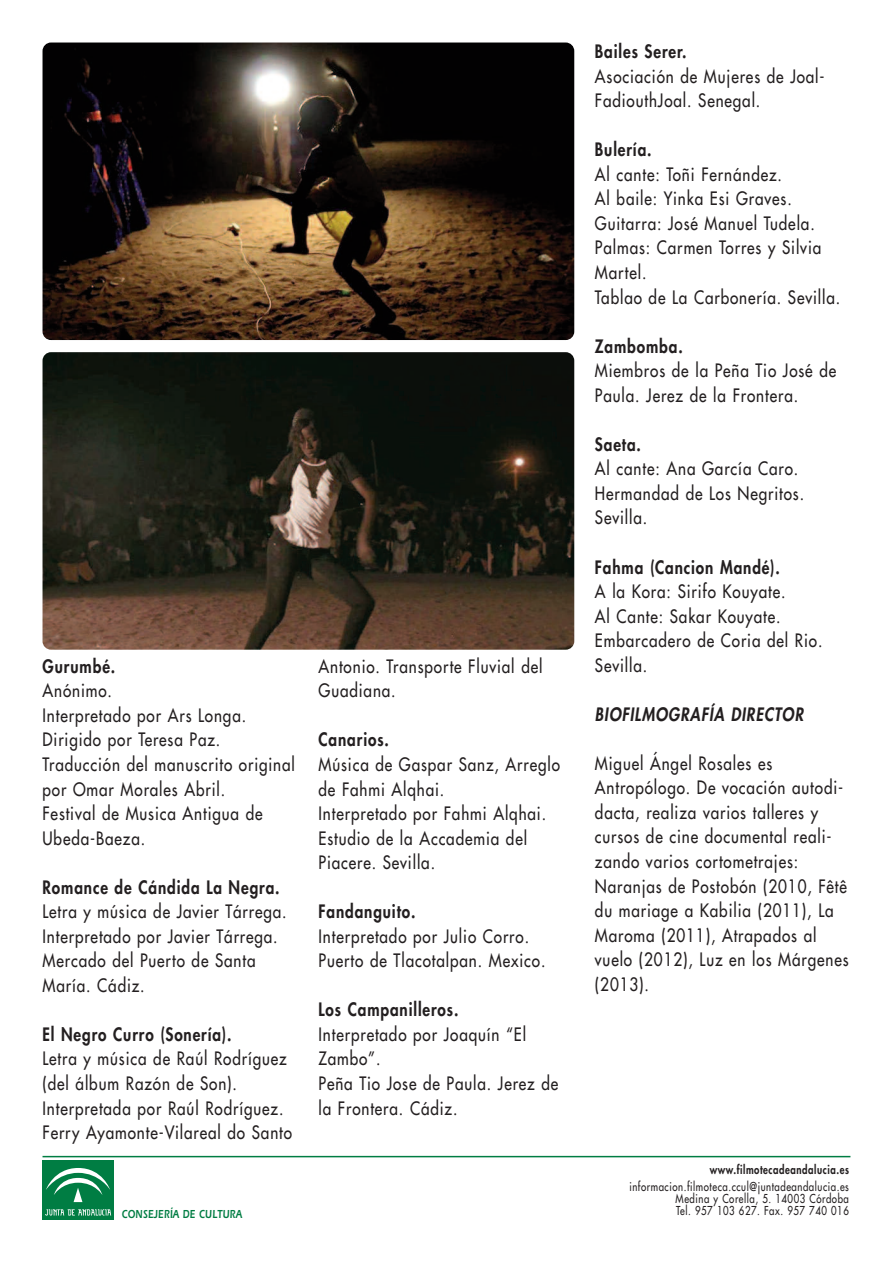
<style>
.page{position:relative;width:893px;height:1263px;background:#fff}
.page>*{position:absolute;margin:0;border:0;box-sizing:border-box;transform-origin:0 0}
.t1{font:18px/24.6px "Futura LT";letter-spacing:.06em;color:#231f20;scale:.85 1}
.t2{font:800 18px "Futura LT";letter-spacing:.06em;color:#231f20;scale:.85 1}
.t3{font:italic 800 18px "Futura LT";letter-spacing:.06em;color:#231f20;scale:.85 1}
.t4{font:12px/12px "Futura LT";letter-spacing:.06em;color:#231f20;text-align:right;scale:.8 1}
.t5{font:800 12px "Futura LT";letter-spacing:.06em;color:#231f20;scale:.8 1}
.t6{font:12px "Erie Black Plain";letter-spacing:.03em;color:#007d43;scale:.75 1}
</style>
<div class="page">
<hr style="left:43px;top:1156px;width:807px;height:1px;background:#007d43">
<img style="left:43px;top:43px;width:531px;height:297px;border-radius:9px">
<img style="left:43px;top:352px;width:531px;height:298px;border-radius:9px">
<div style="left:43px;top:1160px;width:71px;height:60px;background:#007d43"></div>
<svg style="left:45px;top:1209px;width:66px;height:6px"></svg>
<svg style="left:46px;top:1168px;width:64px;height:35px"></svg>
<p class="t2" style="left:43px;top:654px;width:87px">Gurumbé.</p>
<p class="t1" style="left:43px;top:678px;width:298px">Anónimo.<br>Interpretado por Ars Longa.<br>Dirigido por Teresa Paz.<br>Traducción del manuscrito original por Omar Morales Abril.<br>Festival de Musica Antigua de<br>Ubeda-Baeza.</p>
<p class="t2" style="left:43px;top:875px;width:280px">Romance de Cándida La Negra.</p>
<p class="t1" style="left:43px;top:899px;width:289px">Letra y música de Javier Tárrega.<br>Interpretado por Javier Tárrega.<br>Mercado del Puerto de Santa<br>María. Cádiz.</p>
<p class="t2" style="left:43px;top:1022px;width:224px">El Negro Curro (Sonería).</p>
<p class="t1" style="left:43px;top:1046px;width:295px">Letra y música de Raúl Rodríguez (del álbum Razón de Son).<br>Interpretada por Raúl Rodríguez.<br>Ferry Ayamonte-Vilareal do Santo</p>
<p class="t1" style="left:319px;top:654px;width:265px">Antonio. Transporte Fluvial del<br>Guadiana.</p>
<p class="t2" style="left:319px;top:728px;width:84px">Canarios.</p>
<p class="t1" style="left:319px;top:752px;width:286px">Música de Gaspar Sanz, Arreglo de Fahmi Alqhai.<br>Interpretado por Fahmi Alqhai.<br>Estudio de la Accademia del<br>Piacere. Sevilla.</p>
<p class="t2" style="left:319px;top:899px;width:116px">Fandanguito.</p>
<p class="t1" style="left:319px;top:924px;width:268px">Interpretado por Julio Corro.<br>Puerto de Tlacotalpan. Mexico.</p>
<p class="t2" style="left:319px;top:998px;width:166px">Los Campanilleros.</p>
<p class="t1" style="left:319px;top:1022px;width:284px">Interpretado por Joaquín “El<br>Zambo”.<br>Peña Tio Jose de Paula. Jerez de la Frontera. Cádiz.</p>
<p class="t2" style="left:595px;top:39px;width:109px">Bailes Serer.</p>
<p class="t1" style="left:595px;top:64px;width:272px">Asociación de Mujeres de Joal-<br>FadiouthJoal. Senegal.</p>
<p class="t2" style="left:595px;top:138px;width:68px">Bulería.</p>
<p class="t1" style="left:595px;top:162px;width:290px">Al cante: Toñi Fernández.<br>Al baile: Yinka Esi Graves.<br>Guitarra: José Manuel Tudela.<br>Palmas: Carmen Torres y Silvia<br>Martel.<br>Tablao de La Carbonería. Sevilla.</p>
<p class="t2" style="left:595px;top:334px;width:105px">zambomba.</p>
<p class="t1" style="left:595px;top:358px;width:285px">Miembros de la Peña Tio José de<br>Paula. Jerez de la Frontera.</p>
<p class="t2" style="left:595px;top:432px;width:56px">Saeta.</p>
<p class="t1" style="left:595px;top:456px;width:248px">Al cante: Ana García Caro.<br>Hermandad de Los Negritos.<br>Sevilla.</p>
<p class="t2" style="left:595px;top:555px;width:219px">Fahma (Cancion Mandé).</p>
<p class="t1" style="left:595px;top:579px;width:269px">A la Kora: Sirifo Kouyate.<br>Al Cante: Sakar Kouyate.<br>Embarcadero de Coria del Rio.<br>Sevilla.</p>
<p class="t3" style="left:595px;top:703px;width:247px">BIOFILMOGRAFÍA DIRECTOR</p>
<p class="t1" style="left:595px;top:751px;width:300px">Miguel Ángel Rosales es<br>Antropólogo. De vocación autodi&shy;dacta, realiza varios talleres y cursos de cine documental reali&shy;zando varios cortometrajes:<br>Naranjas de Postobón (2010, Fêtê du mariage a Kabilia (2011), La<br>Maroma (2011), Atrapados al vuelo (2012), Luz en los Márgenes (2013).</p>
<p class="t5" style="left:710px;top:1162px;width:176px">www.filmotecadeandalucia.es</p>
<p class="t4" style="left:629px;top:1180px;width:276px">informacion.filmoteca.ccul@juntadeandalucia.es<br>Medina y Corella, 5. 14003 Córdoba</p>
<p class="t6" style="left:122px;top:1206px;width:162px">CONSEJERÍA DE CULTURA</p>
<p class="t4" style="left:676px;top:1204px;width:217px">Tel. 957 103 627. Fax. 957 740 016</p>
</div>
